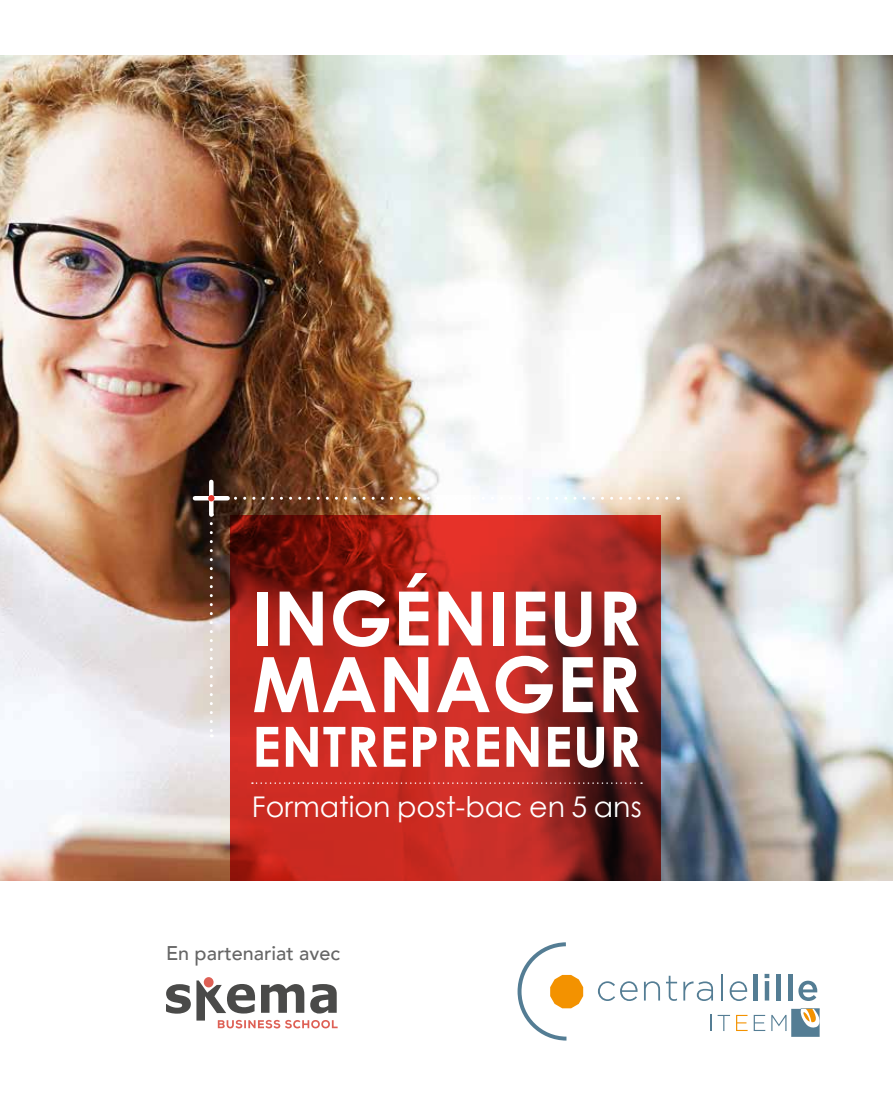
<style>
.page{position:relative;width:893px;height:1106px;background:#fff}
.page>*{position:absolute;margin:0;border:0;box-sizing:border-box;transform-origin:0 0}
.t1{font:700 76.5px "Century Gothic";letter-spacing:.005em;color:#fff}
.t2{font:700 75px "Century Gothic";letter-spacing:.005em;color:#fff}
.t3{font:700 55.5px "Century Gothic";letter-spacing:.01em;color:#fff}
.t4{font:28.5px "Century Gothic";color:#fff}
.t5{font:500 19.8px "Avenir";color:#666}
</style>
<div class="page">
<img style="left:0;top:55px;width:893px;height:825px">
<svg style="left:235px;top:497px;width:444px;height:3px"></svg>
<svg style="left:598px;top:981px;width:40px;height:20px"></svg>
<svg style="left:644px;top:981px;width:16px;height:19px"></svg>
<svg style="left:666px;top:975px;width:11px;height:25px"></svg>
<svg style="left:683px;top:981px;width:30px;height:20px"></svg>
<hr style="left:721px;top:973px;width:2px;height:27px;background:#547d94">
<svg style="left:730px;top:981px;width:17px;height:20px"></svg>
<hr style="left:753px;top:973px;width:4px;height:27px;background:#547d94">
<hr style="left:765px;top:981px;width:4px;height:19px;background:#547d94">
<svg style="left:765px;top:973px;width:4px;height:5px"></svg>
<div style="left:776px;top:973px;width:5px;height:27px;background:#547d94"></div>
<hr style="left:788px;top:973px;width:4px;height:27px;background:#547d94">
<svg style="left:798px;top:980px;width:19px;height:21px"></svg>
<svg style="left:518px;top:942px;width:65px;height:98px"></svg>
<svg style="left:710px;top:1014px;width:2px;height:17px"></svg>
<svg style="left:718px;top:1014px;width:12px;height:17px"></svg>
<svg style="left:736px;top:1014px;width:12px;height:17px"></svg>
<svg style="left:754px;top:1014px;width:11px;height:17px"></svg>
<svg style="left:771px;top:1008px;width:49px;height:28px"></svg>
<svg style="left:230px;top:514px;width:431px;height:366px"></svg>
<svg style="left:252px;top:782px;width:390px;height:2px"></svg>
<svg style="left:210px;top:523px;width:3px;height:214px"></svg>
<div style="left:209px;top:482px;width:5px;height:32px;background:#fff"></div>
<hr style="left:195px;top:496px;width:33px;height:4px;background:#fff">
<svg style="left:208px;top:495px;width:7px;height:6px"></svg>
<svg style="left:204px;top:977px;width:10px;height:10px"></svg>
<svg style="left:166px;top:980px;width:172px;height:48px"></svg>
<h2 class="t2" style="left:252px;top:561px;width:391px">INGÉNIEUR</h2>
<h1 class="t1" style="left:252px;top:626px;width:390px">MANAGER</h1>
<h3 class="t3" style="left:252px;top:704px;width:390px">ENTREPRENEUR</h3>
<p class="t4" style="left:252px;top:786px;width:391px">Formation post-bac en 5 ans</p>
<p class="t5" style="left:166px;top:936px;width:176px">En partenariat avec</p>
</div>
